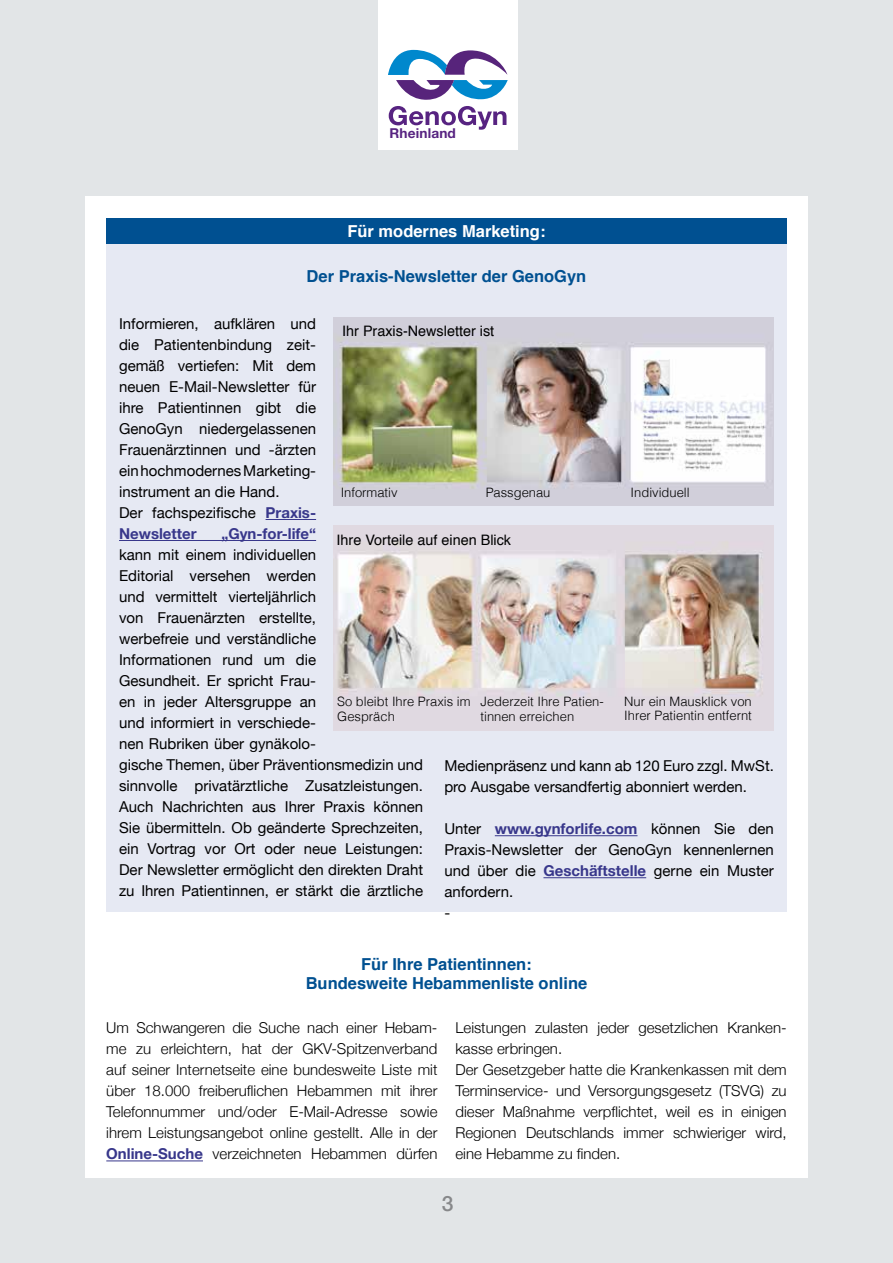
<style>
.page{position:relative;width:893px;height:1263px;background:#e2e5e7}
.page>*{position:absolute;margin:0;border:0;box-sizing:border-box;transform-origin:0 0}
.t1{font:500 21px "Helvetica Neue";color:#87888a}
.t2{font:700 16.5px/19.5px "Helvetica";color:#005091;text-align:center}
.t3{font:700 16.5px "Helvetica";color:#fff}
.t4{font:15px/21px "Helvetica Neue";color:#000}
.t5{font:300 15px/21px "Helvetica Neue";color:#000;text-align:justify}
.t6{font:700 15px "Helvetica Neue";color:#38378b}
.t7{font:14.4px "Helvetica";color:#000}
.t8{font:700 13.65px "Helvetica Neue";letter-spacing:.01em;color:#572381}
.t9{font:300 12.9px/14.9px "Helvetica";color:#000}
.s1{font-weight:700;color:#38378b}
</style>
<div class="page">
<div style="left:378px;top:0;width:140px;height:149px;background:#fff"></div>
<svg style="left:389px;top:106px;width:117px;height:24px"></svg>
<svg style="left:388px;top:49px;width:120px;height:51px"></svg>
<div style="left:85px;top:197px;width:723px;height:981px;background:#fff"></div>
<div style="left:106px;top:239px;width:681px;height:672px;background:#e6e9f3"></div>
<div style="left:106px;top:218px;width:681px;height:25px;background:#005091"></div>
<hr style="left:266px;top:519px;width:50px;height:1px;background:#38378b">
<hr style="left:119px;top:540px;width:197px;height:1px;background:#38378b">
<hr style="left:106px;top:1160px;width:97px;height:1px;background:#38378b">
<img style="left:333px;top:318px;width:441px;height:188px">
<img style="left:333px;top:526px;width:440px;height:204px">
<hr style="left:495px;top:835px;width:142px;height:1px;background:#38378b">
<hr style="left:543px;top:877px;width:103px;height:1px;background:#38378b">
<p class="t8" style="left:390px;top:124px;width:68px">Rheinland</p>
<p class="t3" style="left:347px;top:218px;width:200px">Für modernes Marketing:</p>
<p class="t2" style="left:307px;top:266px;width:281px">Der Praxis-Newsletter der GenoGyn</p>
<p class="t4" style="left:119px;top:314px;width:199px">Informieren, aufklären und die Patientenbindung zeit&shy;gemäß vertiefen: Mit dem neuen E-Mail-Newsletter für ihre Patientinnen gibt die<br>GenoGyn niedergelassenen<br>Frauenärztinnen und -ärzten ein hochmodernes Marketing&shy;instrument an die Hand.<br>Der fachspezifische <span class="s1">Praxis-<br>Newsletter</span></p>
<p class="t7" style="left:342px;top:319px;width:154px">Ihr Praxis-Newsletter ist</p>
<p class="t9" style="left:341px;top:484px;width:58px">Informativ</p>
<p class="t9" style="left:486px;top:484px;width:66px">Passgenau</p>
<p class="t9" style="left:631px;top:484px;width:61px">Individuell</p>
<p class="t7" style="left:337px;top:529px;width:176px">Ihre Vorteile auf einen Blick</p>
<p class="t6" style="left:221px;top:522px;width:96px">„Gyn-for-life“</p>
<p class="t4" style="left:119px;top:545px;width:306px">kann mit einem individuellen<br>Editorial versehen werden<br>und vermittelt vierteljährlich<br>von Frauenärzten erstellte,<br>werbefreie und verständliche<br>Informationen rund um die<br>Gesundheit. Er spricht Frau-<br>en in jeder Altersgruppe an<br>und informiert in verschiede-<br>nen Rubriken über gynäkolo-<br>gische Themen, über Präventionsmedizin und sinnvolle privatärztliche Zusatzleistungen.<br>Auch Nachrichten aus Ihrer Praxis können Sie übermitteln. Ob geänderte Sprechzeiten, ein Vortrag vor Ort oder neue Leistungen:<br>Der Newsletter ermöglicht den direkten Draht zu Ihren Patientinnen, er stärkt die ärztliche</p>
<p class="t9" style="left:337px;top:693px;width:135px">So bleibt Ihre Praxis im<br>Gespräch</p>
<p class="t9" style="left:480px;top:693px;width:125px">Jederzeit Ihre Patien&shy;tinnen erreichen</p>
<p class="t9" style="left:624px;top:693px;width:129px;line-height:14.2px">Nur ein Mausklick von<br>Ihrer Patientin entfernt</p>
<p class="t4" style="left:444px;top:756px;width:331px">Medienpräsenz und kann ab 120 Euro zzgl. MwSt. pro Ausgabe versandfertig abonniert werden.</p>
<p class="t4" style="left:444px;top:819px;width:331px">Unter <span class="s1">www.gynforlife.com</span> können Sie den<br>Praxis-Newsletter der GenoGyn kennenlernen und über die <span class="s1">Geschäftstelle</span> gerne ein Muster anfordern.<br>-</p>
<p class="t2" style="left:306px;top:955px;width:283px">Für Ihre Patientinnen:<br>Bundesweite Hebammenliste online</p>
<p class="t5" style="left:106px;top:1016px;width:333px">Um Schwangeren die Suche nach einer Hebam&shy;me zu erleichtern, hat der GKV-Spitzenverband auf seiner Internetseite eine bundesweite Liste mit über 18.000 freiberuflichen Hebammen mit ihrer Telefonnummer und/oder E-Mail-Adresse sowie ihrem Leistungsangebot online gestellt. Alle in der <span class="s1">Online-Suche</span> verzeichneten Hebammen dürfen</p>
<p class="t5" style="left:455px;top:1016px;width:333px;text-align:left">Leistungen zulasten jeder gesetzlichen Kranken&shy;kasse erbringen.<br>Der Gesetzgeber hatte die Krankenkassen mit dem Terminservice- und Versorgungsgesetz (TSVG) zu dieser Maßnahme verpflichtet, weil es in einigen Regionen Deutschlands immer schwieriger wird, eine Hebamme zu finden.</p>
<h1 class="t1" style="left:442px;top:1187px;width:13px">3</h1>
</div>
